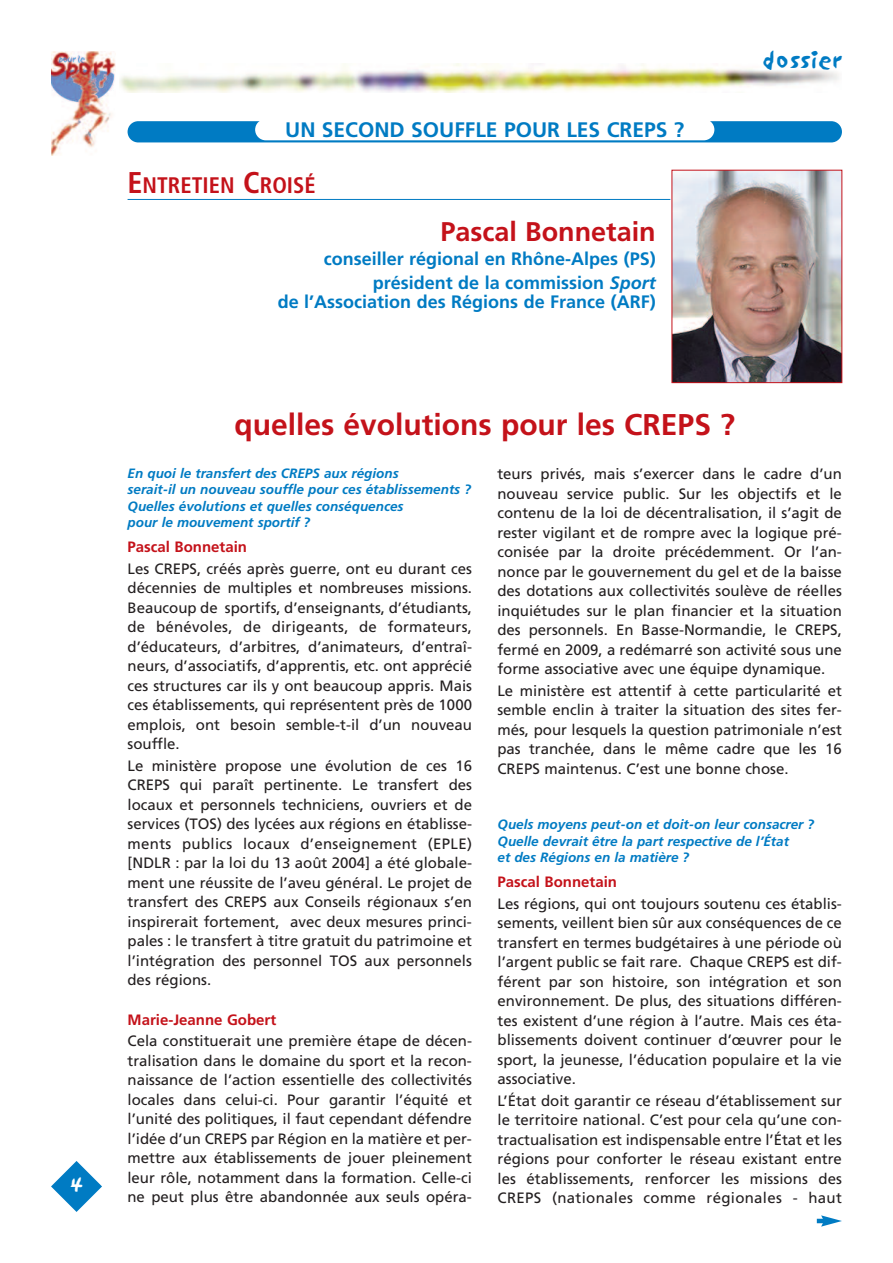
<style>
.page{position:relative;width:893px;height:1263px;background:#fff}
.page>*{position:absolute;margin:0;border:0;box-sizing:border-box;transform-origin:0 0}
.t1{font:700 30px "Frutiger";color:#c4121a}
.t2{font:700 27px "Frutiger";color:#c4121a}
.t3{font:700 condensed 22.5px "Frutiger";color:#c4121a}
.t4{font:700 21px "Frutiger";color:#007bc3}
.t5{font:21px "Sand";color:#007bc3}
.t6{font:700 18px/23.7px "Frutiger";color:#007bc3;text-align:right}
.t7{font:18px "Sand";color:#fff}
.t8{font:15px/19.5px "Frutiger";color:#231f20;text-align:justify}
.t9{font:700 15px "Frutiger";color:#c4121a}
.t10{font:italic 700 13.5px/16.5px "Frutiger";color:#007bc3}
.s1{font-size:30px}
.s2{font-style:italic}
</style>
<div class="page">
<img style="left:119px;top:64px;width:720px;height:28px">
<img style="left:51px;top:51px;width:64px;height:104px">
<svg style="left:51px;top:1161px;width:51px;height:51px"></svg>
<hr style="left:128px;top:199px;width:542px;height:1px;background:#007bc3">
<img style="left:674px;top:172px;width:166px;height:209px">
<div style="left:128px;top:121px;width:714px;height:21px;background:#007bc3;border-radius:11px"></div>
<div style="left:255px;top:119px;width:459px;height:21px;background:#fff;border-radius:11px"></div>
<svg style="left:817px;top:1215px;width:25px;height:11px"></svg>
<p class="t7" style="left:71px;top:1174px;width:14px">4</p>
<h3 class="t4" style="left:285px;top:122px;width:401px">UN SECOND SOUFFLE POUR LES CREPS ?</h3>
<h3 class="t3" style="left:128px;top:176px;width:190px"><span class="s1">E</span>NTRETIEN <span class="s1">C</span>ROISÉ</h3>
<h2 class="t2" style="left:440px;top:221px;width:217px">Pascal Bonnetain</h2>
<p class="t6" style="left:324px;top:248px;width:333px">conseiller régional en Rhône-Alpes (PS) président de la commission <span class="s2">Sport</span></p>
<p class="t6" style="left:278px;top:292px;width:379px">de l’Association des Régions de France (ARF)</p>
<h3 class="t5" style="left:761px;top:47px;width:82px">dossier</h3>
<h1 class="t1" style="left:234px;top:412px;width:502px">quelles évolutions pour les CREPS ?</h1>
<p class="t10" style="left:128px;top:466px;width:345px">En quoi le transfert des CREPS aux régions<br>serait-il un nouveau souffle pour ces établissements ?<br>Quelles évolutions et quelles conséquences<br>pour le mouvement sportif ?</p>
<p class="t9" style="left:128px;top:541px;width:121px">Pascal Bonnetain</p>
<p class="t8" style="left:128px;top:560px;width:346px">Les CREPS, créés après guerre, ont eu durant ces décennies de multiples et nombreuses missions.<br>Beaucoup de sportifs, d’enseignants, d’étudiants, de bénévoles, de dirigeants, de formateurs, d’éducateurs, d’arbitres, d’animateurs, d’entraî&shy;neurs, d’associatifs, d’apprentis, etc. ont apprécié ces structures car ils y ont beaucoup appris. Mais ces établissements, qui représentent près de 1000 emplois, ont besoin semble-t-il d’un nouveau souffle.</p>
<p class="t8" style="left:127px;top:757px;width:346px">Le ministère propose une évolution de ces 16<br>CREPS qui paraît pertinente. Le transfert des locaux et personnels techniciens, ouvriers et de services (TOS) des lycées aux régions en établisse&shy;ments publics locaux d’enseignement (EPLE) [NDLR : par la loi du 13 août 2004] a été globale&shy;ment une réussite de l’aveu général. Le projet de transfert des CREPS aux Conseils régionaux s’en inspirerait fortement, avec deux mesures princi&shy;pales : le transfert à titre gratuit du patrimoine et l’intégration des personnel TOS aux personnels des régions.</p>
<p class="t9" style="left:128px;top:1013px;width:150px">Marie-Jeanne Gobert</p>
<p class="t8" style="left:127px;top:1032px;width:346px">Cela constituerait une première étape de décen&shy;tralisation dans le domaine du sport et la recon&shy;naissance de l’action essentielle des collectivités locales dans celui-ci. Pour garantir l’équité et l’unité des politiques, il faut cependant défendre l’idée d’un CREPS par Région en la matière et per&shy;mettre aux établissements de jouer pleinement leur rôle, notamment dans la formation. Celle-ci ne peut plus être abandonnée aux seuls opéra-</p>
<p class="t8" style="left:497px;top:465px;width:346px">teurs privés, mais s’exercer dans le cadre d’un nouveau service public. Sur les objectifs et le contenu de la loi de décentralisation, il s’agit de rester vigilant et de rompre avec la logique pré&shy;conisée par la droite précédemment. Or l’an&shy;nonce par le gouvernement du gel et de la baisse des dotations aux collectivités soulève de réelles inquiétudes sur le plan financier et la situation des personnels. En Basse-Normandie, le CREPS, fermé en 2009, a redémarré son activité sous une forme associative avec une équipe dynamique.</p>
<p class="t8" style="left:497px;top:682px;width:346px">Le ministère est attentif à cette particularité et semble enclin à traiter la situation des sites fer&shy;més, pour lesquels la question patrimoniale n’est pas tranchée, dans le même cadre que les 16<br>CREPS maintenus. C’est une bonne chose.</p>
<p class="t10" style="left:497px;top:817px;width:318px">Quels moyens peut-on et doit-on leur consacrer ?<br>Quelle devrait être la part respective de l’État<br>et des Régions en la matière ?</p>
<p class="t9" style="left:497px;top:876px;width:121px">Pascal Bonnetain</p>
<p class="t8" style="left:497px;top:895px;width:346px">Les régions, qui ont toujours soutenu ces établis&shy;sements, veillent bien sûr aux conséquences de ce transfert en termes budgétaires à une période où l’argent public se fait rare. Chaque CREPS est dif&shy;férent par son histoire, son intégration et son environnement. De plus, des situations différen&shy;tes existent d’une région à l’autre. Mais ces éta&shy;blissements doivent continuer d’œuvrer pour le sport, la jeunesse, l’éducation populaire et la vie associative.</p>
<p class="t8" style="left:497px;top:1092px;width:346px">L’État doit garantir ce réseau d’établissement sur le territoire national. C’est pour cela qu’une con&shy;tractualisation est indispensable entre l’État et les régions pour conforter le réseau existant entre les établissements, renforcer les missions des CREPS (nationales comme régionales - haut</p>
</div>
